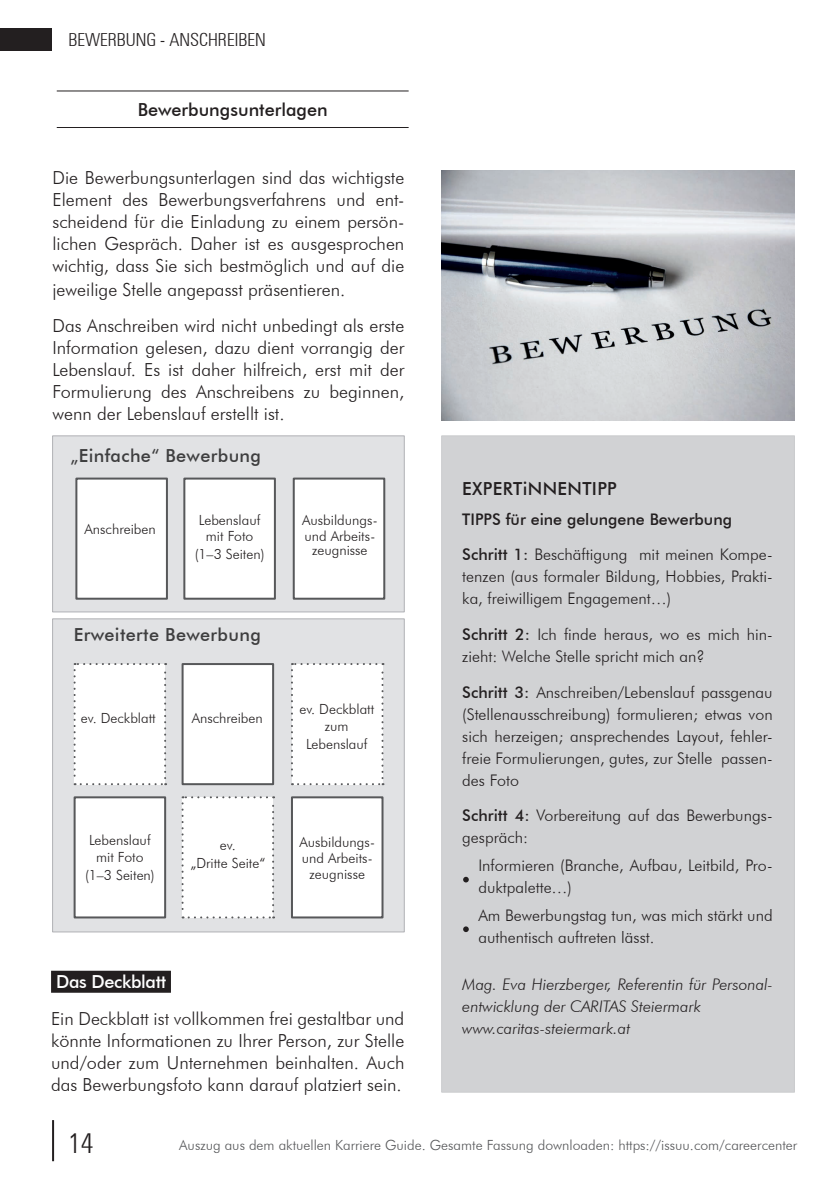
<style>
.page{position:relative;width:840px;height:1191px;background:#fff}
.page>*{position:absolute;margin:0;border:0;box-sizing:border-box;transform-origin:0 0}
.t1{font:300 condensed 28px "Zurich BT";color:#231f20}
.t2{font:300 18px/22px "Futura BT";color:#231f20;text-align:justify}
.t3{font:500 18px "Futura BT";letter-spacing:.02em;color:#3e3e3f}
.t4{font:300 condensed 18px "Zurich BT";color:#231f20}
.t5{font:500 18px "Futura BT";color:#231f20}
.t6{font:500 18px "Futura BT";letter-spacing:.02em;color:#231f20}
.t7{font:500 18px "Futura BT";letter-spacing:-.02em;color:#fff}
.t8{font:300 16px/22px "Futura BT";color:#231f20}
.t9{font:italic 300 16px/21.8px "Futura BT";color:#231f20}
.t10{font:500 16px "Futura BT";color:#231f20}
.t11{font:300 14px/17.6px "Futura BT";color:#231f20;text-align:center}
.t12{font:300 14px "Futura BT";color:#57585a}
.s1{font-weight:500}
</style>
<div class="page">
<hr style="left:52px;top:1120px;width:2px;height:41px;background:#231f20">
<div style="left:0;top:28px;width:51px;height:23px;background:#231f20"></div>
<div style="left:51px;top:970px;width:120px;height:22px;background:#231f20"></div>
<hr style="left:57px;top:91px;width:351px;height:1px;background:#231f20">
<hr style="left:57px;top:127px;width:351px;height:1px;background:#231f20">
<div style="left:52px;top:436px;width:352px;height:176px;background:#e1e2e4;border:1px solid #b0b1b5"></div>
<div style="left:75px;top:477px;width:93px;height:122px;background:#fff;border:2px solid #57585a"></div>
<div style="left:183px;top:477px;width:93px;height:122px;background:#fff;border:2px solid #57585a"></div>
<div style="left:292px;top:477px;width:93px;height:122px;background:#fff;border:2px solid #57585a"></div>
<div style="left:52px;top:619px;width:352px;height:313px;background:#e1e2e4;border:1px solid #b0b1b5"></div>
<div style="left:74px;top:663px;width:92px;height:122px;background:#fff"></div>
<div style="left:181px;top:663px;width:93px;height:122px;background:#fff;border:2px solid #57585a"></div>
<div style="left:291px;top:663px;width:92px;height:122px;background:#fff"></div>
<div style="left:74px;top:796px;width:92px;height:122px;background:#fff;border:2px solid #57585a"></div>
<div style="left:181px;top:796px;width:93px;height:122px;background:#fff"></div>
<div style="left:291px;top:796px;width:92px;height:122px;background:#fff;border:2px solid #57585a"></div>
<img style="left:441px;top:170px;width:353px;height:250px">
<div style="left:441px;top:436px;width:353px;height:656px;background:#d1d2d4"></div>
<svg style="left:463px;top:876px;width:5px;height:6px"></svg>
<svg style="left:463px;top:926px;width:5px;height:6px"></svg>
<p class="t4" style="left:68px;top:29px;width:199px">BEWERBUNG - ANSCHREIBEN</p>
<p class="t5" style="left:138px;top:98px;width:191px">Bewerbungsunterlagen</p>
<p class="t2" style="left:52px;top:166px;width:353px">Die Bewerbungsunterlagen sind das wichtigste Element des Bewerbungsverfahrens und ent&shy;scheidend für die Einladung zu einem persön&shy;lichen Gespräch. Daher ist es ausgesprochen wichtig, dass Sie sich bestmöglich und auf die</p>
<p class="t2" style="left:52px;top:271px;width:353px;line-height:35.6px">jeweilige Stelle angepasst präsentieren.<br>Das Anschreiben wird nicht unbedingt als erste</p>
<p class="t2" style="left:52px;top:336px;width:353px">Information gelesen, dazu dient vorrangig der Lebenslauf. Es ist daher hilfreich, erst mit der Formulierung des Anschreibens zu beginnen, wenn der Lebenslauf erstellt ist.</p>
<p class="t3" style="left:70px;top:444px;width:192px">„Einfache“ Bewerbung</p>
<p class="t11" style="left:85px;top:520px;width:73px">Anschreiben</p>
<p class="t11" style="left:199px;top:512px;width:63px;line-height:16px">Lebenslauf mit Foto</p>
<p class="t11" style="left:195px;top:545px;width:71px">(1–3 Seiten)</p>
<p class="t3" style="left:74px;top:624px;width:188px">Erweiterte Bewerbung</p>
<p class="t11" style="left:302px;top:512px;width:77px;line-height:15.6px;text-align:left">Ausbildungs&shy;und Arbeits-</p>
<p class="t11" style="left:312px;top:541px;width:57px">zeugnisse</p>
<p class="t11" style="left:81px;top:709px;width:76px">ev. Deckblatt</p>
<p class="t11" style="left:191px;top:709px;width:73px">Anschreiben</p>
<p class="t11" style="left:299px;top:700px;width:76px">ev. Deckblatt zum<br>Lebenslauf</p>
<p class="t11" style="left:85px;top:830px;width:71px">Lebenslauf mit Foto (1–3 Seiten)</p>
<p class="t11" style="left:190px;top:836px;width:76px">ev.<br>„Dritte Seite“</p>
<p class="t11" style="left:299px;top:834px;width:77px;line-height:15.8px">Ausbildungs&shy;und Arbeits&shy;zeugnisse</p>
<p class="t7" style="left:56px;top:970px;width:111px">Das Deckblatt</p>
<p class="t2" style="left:51px;top:1008px;width:354px">Ein Deckblatt ist vollkommen frei gestaltbar und könnte Informationen zu Ihrer Person, zur Stelle und/oder zum Unternehmen beinhalten. Auch das Bewerbungsfoto kann darauf platziert sein.</p>
<p class="t6" style="left:462px;top:477px;width:156px">EXPERTiNNENTIPP</p>
<p class="t10" style="left:462px;top:509px;width:271px">TIPPS für eine gelungene Bewerbung</p>
<p class="t8" style="left:462px;top:543px;width:312px;text-align:justify"><span class="s1">Schritt 1:</span> Beschäftigung mit meinen Kompe&shy;tenzen (aus formaler Bildung, Hobbies, Prakti&shy;ka, freiwilligem Engagement…)</p>
<p class="t8" style="left:462px;top:623px;width:312px"><span class="s1">Schritt 2:</span> Ich finde heraus, wo es mich hin&shy;zieht: Welche Stelle spricht mich an?</p>
<p class="t8" style="left:462px;top:681px;width:312px;text-align:justify"><span class="s1">Schritt 3:</span> Anschreiben/Lebenslauf passgenau (Stellenausschreibung) formulieren; etwas von sich herzeigen; ansprechendes Layout, fehler&shy;freie Formulierungen, gutes, zur Stelle passen&shy;des Foto</p>
<p class="t8" style="left:462px;top:804px;width:312px"><span class="s1">Schritt 4:</span> Vorbereitung auf das Bewerbungs&shy;gespräch:</p>
<p class="t8" style="left:478px;top:854px;width:296px">Informieren (Branche, Aufbau, Leitbild, Pro&shy;duktpalette…)</p>
<p class="t8" style="left:478px;top:904px;width:296px">Am Bewerbungstag tun, was mich stärkt und authentisch auftreten lässt.</p>
<p class="t9" style="left:462px;top:973px;width:312px">Mag. Eva Hierzberger, Referentin für Personal&shy;entwicklung der CARITAS Steiermark www.caritas-steiermark.at</p>
<h1 class="t1" style="left:68px;top:1125px;width:27px">14</h1>
<p class="t12" style="left:179px;top:1136px;width:619px">Auszug aus dem aktuellen Karriere Guide. Gesamte Fassung downloaden: https://issuu.com/careercenter</p>
</div>
